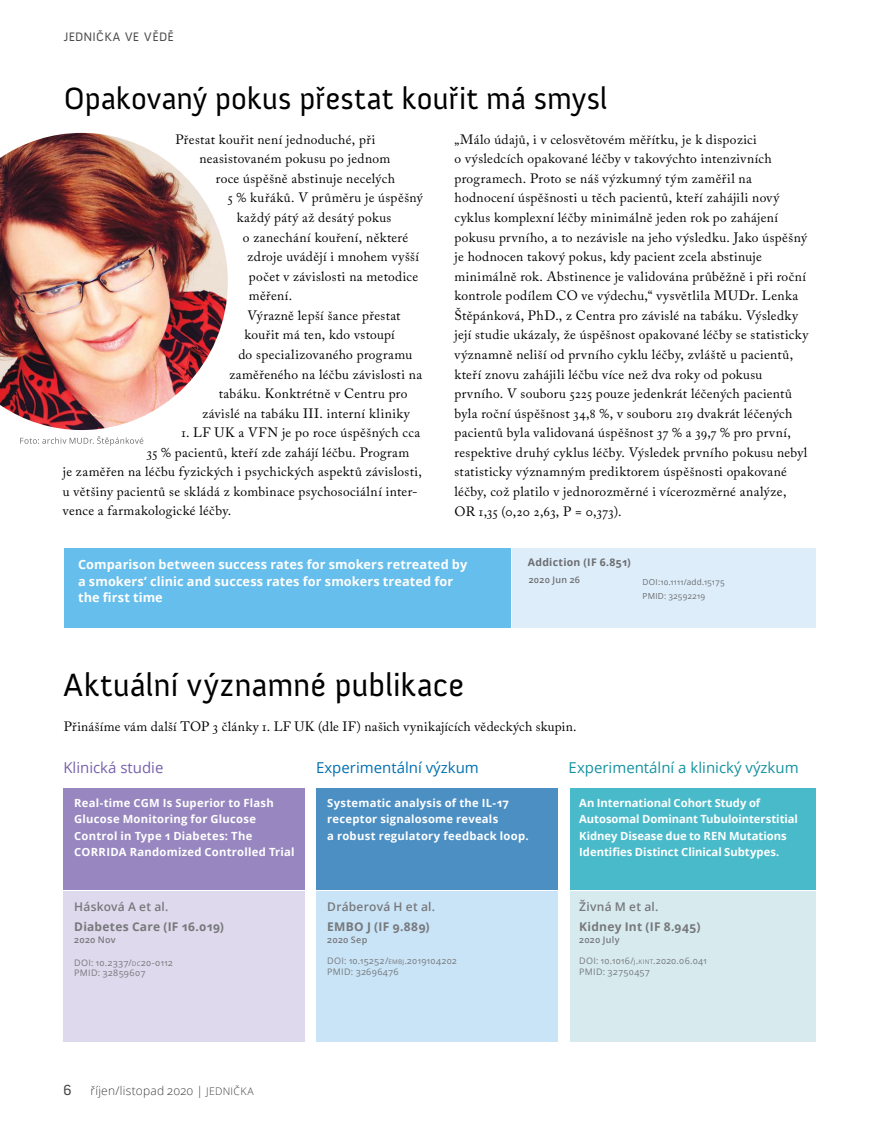
<style>
.page{position:relative;width:893px;height:1127px;background:#fff}
.page>*{position:absolute;margin:0;border:0;box-sizing:border-box;transform-origin:0 0}
.t1{font:33px "Anivers";color:#000}
.t2{font:31.5px "Anivers";color:#000}
.t3{font:15px "Open Sans";color:#16929f}
.t4{font:15px "Open Sans";color:#0070b1}
.t5{font:15px "Open Sans";color:#7761aa}
.t6{font:15px "Anivers";color:#414042}
.t7{font:13.5px/19.5px "Adobe Caslon Pro";letter-spacing:.025em;color:#000}
.t8{font:700 12.75px/16.5px "Open Sans";letter-spacing:.01em;color:#fff}
.t9{font:12.6px "Anivers";letter-spacing:.02em;color:#4d4d4f}
.t10{font:700 12px "Open Sans";letter-spacing:.02em;color:#77787b}
.t11{font:600 12px "Open Sans";letter-spacing:.02em;color:#77787b}
.t12{font:300 12px "Open Sans";letter-spacing:.015em;color:#414042}
.t13{font:700 11.25px/16.5px "Open Sans";letter-spacing:.02em;color:#fff}
.t14{font:700 11.25px/16.5px "Open Sans";letter-spacing:-.005em;color:#fff}
.t15{font:700 10.5px "Open Sans";letter-spacing:.025em;color:#6d6e71}
.t16{font:9px/10.5px "Open Sans";letter-spacing:.035em;color:#77787b}
.t17{font:600 9px "Open Sans";letter-spacing:.035em;color:#77787b}
.t18{font:600 9px "Open Sans";letter-spacing:.035em;color:#6d6e71}
.t19{font:8.25px/13.5px "Open Sans";letter-spacing:.025em;color:#6d6e71}
.s1{font-size:6.3px}
.s2{font-size:10.5px}
</style>
<div class="page">
<div style="left:64px;top:548px;width:446px;height:79px;background:#65beeb"></div>
<div style="left:513px;top:548px;width:303px;height:79px;background:#ddedfa"></div>
<div style="left:64px;top:787px;width:241px;height:102px;background:#9786bf"></div>
<div style="left:64px;top:891px;width:241px;height:151px;background:#ded9ec"></div>
<div style="left:317px;top:787px;width:241px;height:102px;background:#4b8fc3"></div>
<div style="left:317px;top:891px;width:241px;height:151px;background:#c9e4f7"></div>
<div style="left:570px;top:787px;width:245px;height:102px;background:#48bac9"></div>
<div style="left:570px;top:891px;width:245px;height:151px;background:#d7ebef"></div>
<img style="left:0;top:133px;width:228px;height:297px">
<svg style="left:20px;top:436px;width:123px;height:10px"></svg>
<p class="t9" style="left:64px;top:30px;width:112px">JEDNIČKA VE VĚDĚ</p>
<h2 class="t2" style="left:64px;top:81px;width:545px">Opakovaný pokus přestat kouřit má smysl</h2>
<p class="t7" style="left:175px;top:129px;width:201px">Přestat kouřit není jednoduché, při</p>
<p class="t7" style="left:199px;top:149px;width:192px">neasistovaném pokusu po jednom</p>
<p class="t7" style="left:216px;top:168px;width:181px">roce úspěšně abstinuje necelých</p>
<p class="t7" style="left:228px;top:188px;width:196px">5 % kuřáků. V průměru je úspěšný</p>
<p class="t7" style="left:237px;top:208px;width:156px">každý pátý až desátý pokus</p>
<p class="t7" style="left:243px;top:227px;width:167px">o zanechání kouření, některé</p>
<p class="t7" style="left:247px;top:247px;width:173px">zdroje uvádějí i mnohem vyšší</p>
<p class="t7" style="left:249px;top:266px;width:171px">počet v závislosti na metodice</p>
<p class="t7" style="left:249px;top:286px;width:45px">měření.</p>
<p class="t7" style="left:247px;top:305px;width:155px">Výrazně lepší šance přestat</p>
<p class="t7" style="left:244px;top:325px;width:152px">kouřit má ten, kdo vstoupí</p>
<p class="t7" style="left:238px;top:344px;width:175px">do specializovaného programu</p>
<p class="t7" style="left:229px;top:364px;width:194px">zaměřeného na léčbu závislosti na</p>
<p class="t7" style="left:219px;top:384px;width:190px">tabáku. Konktrétně v Centru pro</p>
<p class="t7" style="left:202px;top:403px;width:209px">závislé na tabáku III. interní kliniky</p>
<p class="t7" style="left:181px;top:423px;width:240px">1. LF UK a VFN je po roce úspěšných cca</p>
<p class="t7" style="left:147px;top:442px;width:264px">35 % pacientů, kteří zde zahájí léčbu. Program</p>
<p class="t7" style="left:63px;top:462px;width:361px">je zaměřen na léčbu fyzických i psychických aspektů závislosti,</p>
<p class="t7" style="left:63px;top:481px;width:356px">u většiny pacientů se skládá z kombinace psychosociální inter-</p>
<p class="t7" style="left:63px;top:501px;width:170px">vence a farmakologické léčby.</p>
<p class="t7" style="left:454px;top:129px;width:355px">„Málo údajů, i v celosvětovém měřítku, je k dispozici<br>o výsledcích opakované léčby v takovýchto intenzivních programech. Proto se náš výzkumný tým zaměřil na hodnocení úspěšnosti u těch pacientů, kteří zahájili nový cyklus komplexní léčby minimálně jeden rok po zahájení pokusu prvního, a to nezávisle na jeho výsledku. Jako úspěšný je hodnocen takový pokus, kdy pacient zcela abstinuje minimálně rok. Abstinence je validována průběžně i při roční kontrole podílem CO ve výdechu,“ vysvětlila MUDr. Lenka Štěpánková, PhD., z Centra pro závislé na tabáku. Výsledky její studie ukázaly, že úspěšnost opakované léčby se statisticky významně neliší od prvního cyklu léčby, zvláště u pacientů, kteří znovu zahájili léčbu více než dva roky od pokusu prvního. V souboru 5225 pouze jedenkrát léčených pacientů byla roční úspěšnost 34,8 %, v souboru 219 dvakrát léčených pacientů byla validovaná úspěšnost 37 % a 39,7 % pro první, respektive druhý cyklus léčby. Výsledek prvního pokusu nebyl statisticky významným prediktorem úspěšnosti opakované léčby, což platilo v jednorozměrné i vícerozměrné analýze, OR 1,35 (0,20 2,63, P = 0,373).</p>
<p class="t8" style="left:78px;top:556px;width:391px">Comparison between success rates for smokers retreated by a smokers’ clinic and success rates for smokers treated for the first time</p>
<p class="t15" style="left:528px;top:555px;width:105px">Addiction (IF 6.851)</p>
<p class="t18" style="left:529px;top:574px;width:53px">2020 Jun 26</p>
<p class="t19" style="left:643px;top:575px;width:84px">DOI:10.1111/add.15175<br>PMID: 32592219</p>
<h1 class="t1" style="left:64px;top:666px;width:402px">Aktuální významné publikace</h1>
<p class="t7" style="left:64px;top:716px;width:514px">Přinášíme vám další TOP 3 články 1. LF UK (dle IF) našich vynikajících vědeckých skupin.</p>
<p class="t5" style="left:63px;top:757px;width:102px">Klinická studie</p>
<p class="t4" style="left:316px;top:757px;width:164px">Experimentální výzkum</p>
<p class="t3" style="left:569px;top:757px;width:231px">Experimentální a klinický výzkum</p>
<p class="t13" style="left:74px;top:794px;width:222px">Real-time CGM Is Superior to Flash Glucose Monitoring for Glucose Control in Type 1 Diabetes: The CORRIDA Randomized Controlled Trial</p>
<p class="t11" style="left:74px;top:898px;width:96px">Hásková A et al.</p>
<p class="t10" style="left:74px;top:918px;width:151px">Diabetes Care (IF 16.019)</p>
<p class="t17" style="left:74px;top:934px;width:43px">2020 Nov</p>
<p class="t16" style="left:74px;top:957px;width:100px">DOI: 10.2337/<span class="s1">DC</span>20-0112<br>PMID: 32859607</p>
<p class="t13" style="left:327px;top:794px;width:203px">Systematic analysis of the IL-17 receptor signalosome reveals<br>a robust regulatory feedback loop.</p>
<p class="t11" style="left:327px;top:898px;width:109px">Dráberová H et al.</p>
<p class="t10" style="left:327px;top:918px;width:104px">EMBO J (IF 9.889)</p>
<p class="t17" style="left:327px;top:934px;width:42px">2020 Sep</p>
<p class="t16" style="left:327px;top:955px;width:131px">DOI: 10.15252/<span class="s1">EM BJ</span>.2019104202<br>PMID: 32696476</p>
<p class="t6" style="left:63px;top:1081px;width:10px">6</p>
<p class="t12" style="left:90px;top:1082px;width:165px">říjen/listopad 2020 | <span class="s2">JEDNIČKA</span></p>
<p class="t14" style="left:579px;top:794px;width:220px">An International Cohort Study of Autosomal Dominant Tubulointerstitial Kidney Disease due to REN Mutations Identifies Distinct Clinical Subtypes.</p>
<p class="t11" style="left:579px;top:898px;width:81px">Živná M et al.</p>
<p class="t10" style="left:579px;top:918px;width:123px">Kidney Int (IF 8.945)</p>
<p class="t17" style="left:579px;top:934px;width:42px">2020 July</p>
<p class="t16" style="left:579px;top:955px;width:129px">DOI: 10.1016/<span class="s1">J</span>.<span class="s1">KI NT</span>.2020.06.041<br>PMID: 32750457</p>
</div>
